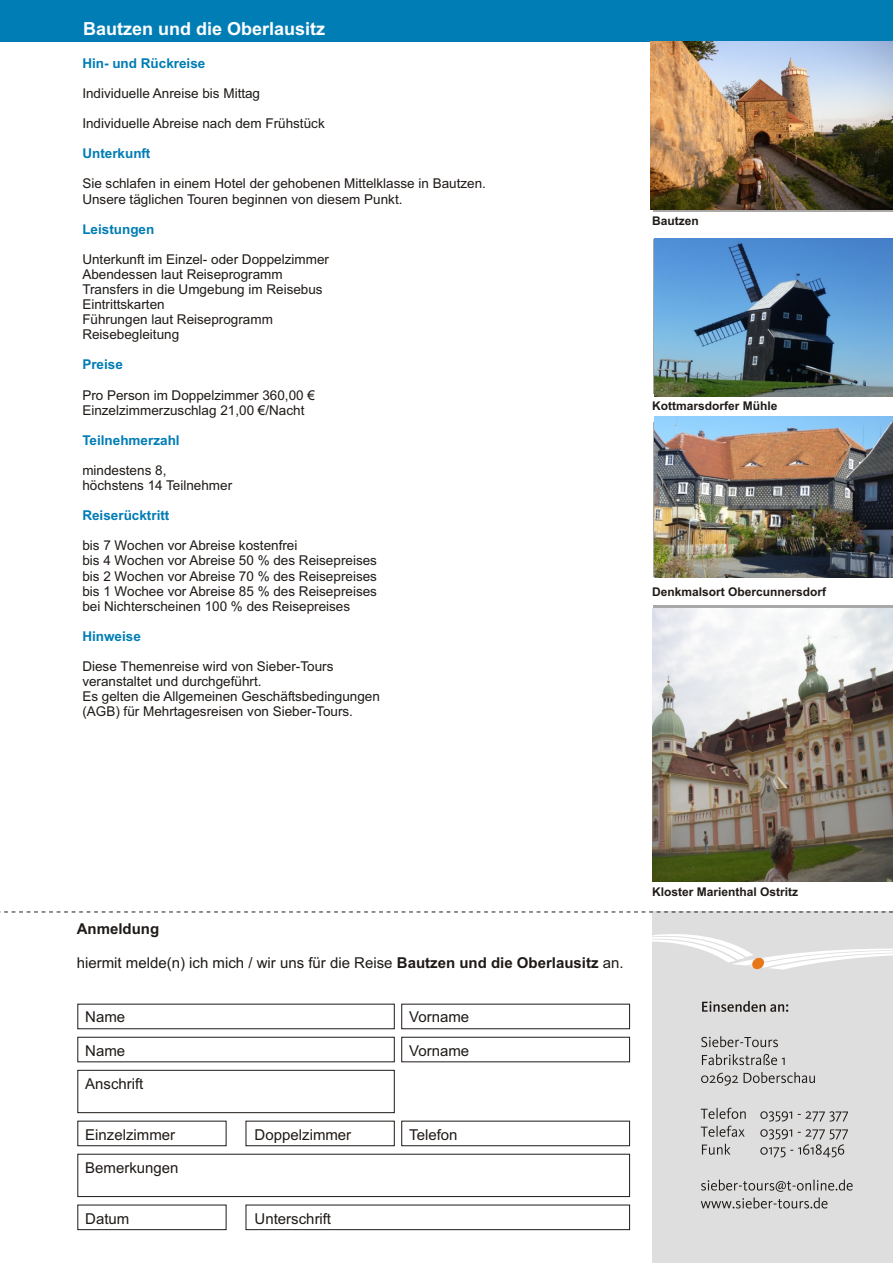
<style>
.page{position:relative;width:894px;height:1263px;background:#fff}
.page>*{position:absolute;margin:0;border:0;box-sizing:border-box;transform-origin:0 0}
.t1{font:700 18px "Arial";color:#fff}
.t2{font:15px "Arial";color:#1f1a17}
.t3{font:700 15px "Arial";color:#1f1a17}
.t4{font:13.5px/15.1px "Arial";color:#1f1a17}
.t5{font:700 13.5px "Arial";color:#007db5}
.t6{font:700 12px "Arial";color:#1f1a17}
.s1{font-weight:700}
</style>
<div class="page">
<div style="left:652px;top:912px;width:241px;height:351px;background:#dedede"></div>
<svg style="left:701px;top:1036px;width:84px;height:29px"></svg>
<svg style="left:701px;top:1072px;width:152px;height:137px"></svg>
<svg style="left:652px;top:934px;width:241px;height:36px"></svg>
<svg style="left:0;top:912px;width:893px;height:1px"></svg>
<div style="left:78px;top:1070px;width:316px;height:43px;border:1px solid #1f1a17"></div>
<div style="left:78px;top:1154px;width:552px;height:43px;border:1px solid #1f1a17"></div>
<div style="left:78px;top:1205px;width:148px;height:25px;border:1px solid #1f1a17"></div>
<div style="left:246px;top:1205px;width:384px;height:25px;border:1px solid #1f1a17"></div>
<div style="left:402px;top:1121px;width:228px;height:25px;border:1px solid #1f1a17"></div>
<div style="left:78px;top:1121px;width:148px;height:25px;border:1px solid #1f1a17"></div>
<div style="left:246px;top:1121px;width:148px;height:25px;border:1px solid #1f1a17"></div>
<svg style="left:702px;top:1001px;width:86px;height:11px"></svg>
<div style="left:0;top:0;width:893px;height:42px;background:#007db5"></div>
<img style="left:654px;top:239px;width:239px;height:158px">
<img style="left:654px;top:417px;width:239px;height:161px">
<img style="left:652px;top:609px;width:241px;height:272px">
<img style="left:650px;top:42px;width:243px;height:167px">
<h1 class="t1" style="left:83px;top:22px;width:244px">Bautzen und die Oberlausitz</h1>
<p class="t5" style="left:82px;top:58px;width:125px">Hin- und Rückreise</p>
<p class="t4" style="left:82px;top:87px;width:179px">Individuelle Anreise bis Mittag</p>
<p class="t4" style="left:82px;top:117px;width:244px">Individuelle Abreise nach dem Frühstück</p>
<p class="t5" style="left:82px;top:148px;width:69px">Unterkunft</p>
<p class="t4" style="left:82px;top:177px;width:405px">Sie schlafen in einem Hotel der gehobenen Mittelklasse in Bautzen.<br>Unsere täglichen Touren beginnen von diesem Punkt.</p>
<p class="t5" style="left:82px;top:224px;width:74px">Leistungen</p>
<p class="t4" style="left:82px;top:253px;width:248px">Unterkunft im Einzel- oder Doppelzimmer<br>Abendessen laut Reiseprogramm<br>Transfers in die Umgebung im Reisebus<br>Eintrittskarten<br>Führungen laut Reiseprogramm<br>Reisebegleitung</p>
<p class="t5" style="left:82px;top:360px;width:42px">Preise</p>
<p class="t4" style="left:82px;top:389px;width:234px">Pro Person im Doppelzimmer 360,00 €<br>Einzelzimmerzuschlag 21,00 €/Nacht</p>
<p class="t5" style="left:82px;top:435px;width:99px">Teilnehmerzahl</p>
<p class="t4" style="left:82px;top:464px;width:151px">mindestens 8,<br>höchstens 14 Teilnehmer</p>
<p class="t5" style="left:82px;top:510px;width:89px">Reiserücktritt</p>
<p class="t4" style="left:82px;top:539px;width:296px">bis 7 Wochen vor Abreise kostenfrei<br>bis 4 Wochen vor Abreise 50 % des Reisepreises bis 2 Wochen vor Abreise 70 % des Reisepreises bis 1 Wochee vor Abreise 85 % des Reisepreises bei Nichterscheinen 100 % des Reisepreises</p>
<p class="t5" style="left:82px;top:631px;width:60px">Hinweise</p>
<p class="t4" style="left:82px;top:660px;width:299px">Diese Themenreise wird von Sieber-Tours veranstaltet und durchgeführt.<br>Es gelten die Allgemeinen Geschäftsbedingungen (AGB) für Mehrtagesreisen von Sieber-Tours.</p>
<p class="t6" style="left:652px;top:216px;width:48px">Bautzen</p>
<p class="t6" style="left:652px;top:402px;width:127px">Kottmarsdorfer Mühle</p>
<p class="t6" style="left:652px;top:587px;width:176px">Denkmalsort Obercunnersdorf</p>
<p class="t3" style="left:77px;top:923px;width:84px">Anmeldung</p>
<p class="t2" style="left:77px;top:957px;width:548px">hiermit melde(n) ich mich / wir uns für die Reise <span class="s1">Bautzen und die Oberlausitz</span> an.</p>
<p class="t2" style="left:85px;top:1012px;width:42px">Name</p>
<p class="t2" style="left:409px;top:1012px;width:62px">Vorname</p>
<p class="t2" style="left:85px;top:1045px;width:42px">Name</p>
<p class="t2" style="left:409px;top:1045px;width:62px">Vorname</p>
<p class="t2" style="left:85px;top:1079px;width:60px">Anschrift</p>
<p class="t2" style="left:85px;top:1129px;width:92px">Einzelzimmer</p>
<p class="t2" style="left:255px;top:1129px;width:98px">Doppelzimmer</p>
<p class="t2" style="left:409px;top:1129px;width:50px">Telefon</p>
<p class="t2" style="left:85px;top:1162px;width:95px">Bemerkungen</p>
<p class="t2" style="left:85px;top:1213px;width:46px">Datum</p>
<p class="t2" style="left:255px;top:1213px;width:78px">Unterschrift</p>
<p class="t6" style="left:652px;top:887px;width:148px">Kloster Marienthal Ostritz</p>
</div>
